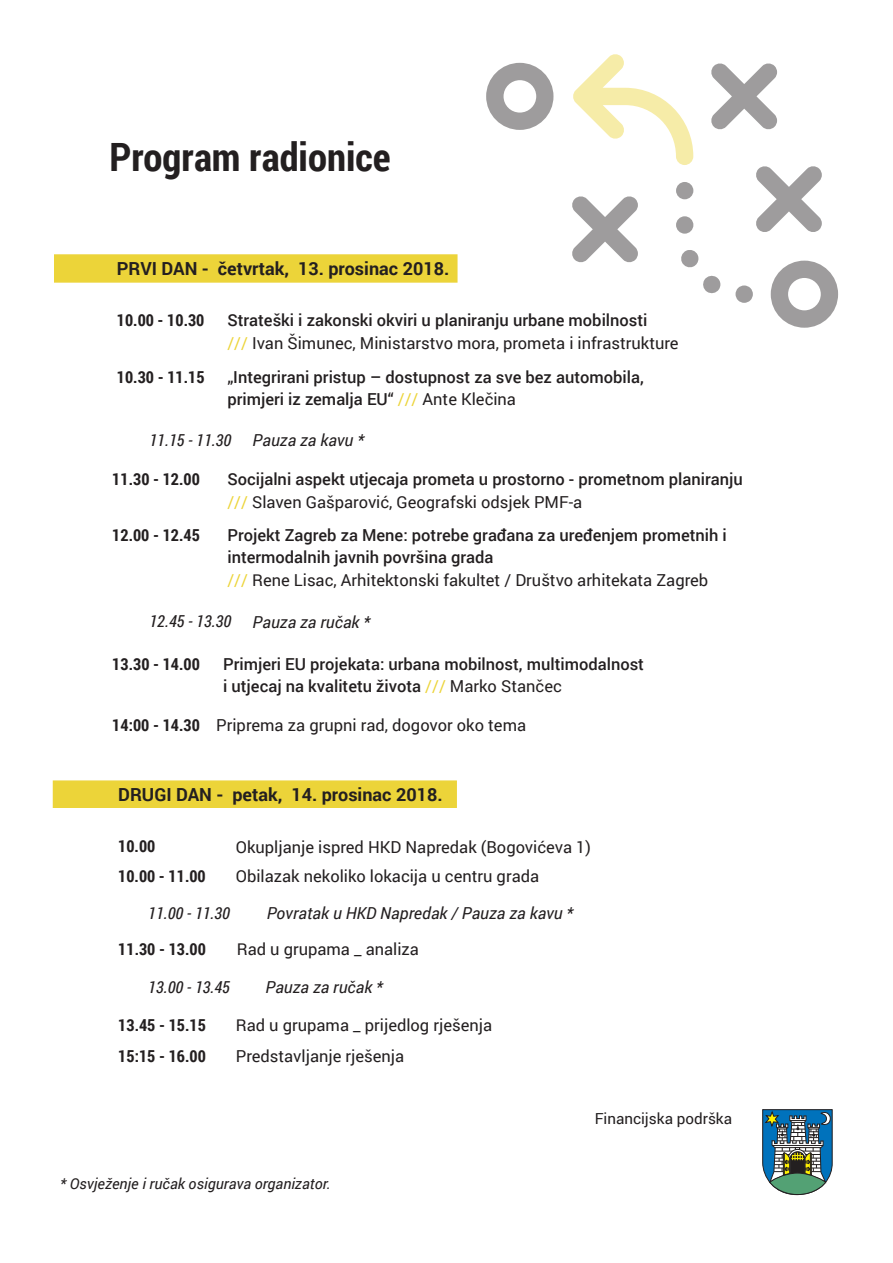
<style>
.page{position:relative;width:893px;height:1263px;background:#fff}
.page>*{position:absolute;margin:0;border:0;box-sizing:border-box;transform-origin:0 0}
.t1{font:700 39px "Roboto Condensed";color:#231f20}
.t2{font:700 18px "Roboto";color:#231f20}
.t3{font:500 16.5px/22.5px "Roboto";color:#231f20}
.t4{font:16.5px "Roboto";color:#231f20}
.t5{font:700 16.5px "Roboto Condensed";color:#231f20}
.t6{font:italic 16.5px "Roboto";color:#231f20}
.t7{font:italic 16.5px "Roboto Condensed";color:#231f20}
.t8{font:15.15px "Roboto";color:#231f20}
.t9{font:italic 15px "Roboto";color:#231f20}
.s1{font-weight:400;color:#ecd439}
.s2{font-weight:400}
</style>
<div class="page">
<div style="left:54px;top:254px;width:404px;height:29px;background:#ecd439;border:2px solid #ecd439"></div>
<div style="left:53px;top:780px;width:404px;height:28px;background:#ecd439;border:2px solid #ecd439"></div>
<svg style="left:762px;top:1109px;width:70px;height:86px"></svg>
<svg style="left:486px;top:63px;width:67px;height:67px"></svg>
<svg style="left:771px;top:261px;width:67px;height:67px"></svg>
<svg style="left:572px;top:196px;width:66px;height:67px"></svg>
<svg style="left:711px;top:63px;width:66px;height:67px"></svg>
<svg style="left:756px;top:166px;width:66px;height:66px"></svg>
<div style="left:676px;top:216px;width:17px;height:18px;background:#9e9c9d;border-radius:50%"></div>
<svg style="left:703px;top:275px;width:17px;height:19px"></svg>
<svg style="left:681px;top:250px;width:17px;height:18px"></svg>
<div style="left:676px;top:182px;width:17px;height:17px;background:#9e9c9d;border-radius:50%"></div>
<svg style="left:735px;top:285px;width:18px;height:18px"></svg>
<svg style="left:573px;top:54px;width:120px;height:111px"></svg>
<p class="t1" style="left:110px;top:130px;width:283px">Program radionice</p>
<p class="t2" style="left:117px;top:256px;width:334px">PRVI DAN - četvrtak, 13. prosinac 2018.</p>
<p class="t5" style="left:117px;top:309px;width:89px">10.00 - 10.30</p>
<p class="t3" style="left:227px;top:308px;width:453px">Strateški i zakonski okviri u planiranju urbane mobilnosti<br><span class="s1">///</span> <span class="s2">Ivan Šimunec, Ministarstvo mora, prometa i infrastrukture</span></p>
<p class="t3" style="left:227px;top:365px;width:418px">„Integrirani pristup – dostupnost za sve bez automobila, primjeri iz zemalja EU“ <span class="s1">///</span> <span class="s2">Ante Klečina</span></p>
<p class="t7" style="left:150px;top:429px;width:83px">11.15 - 11.30</p>
<p class="t6" style="left:253px;top:429px;width:113px">Pauza za kavu *</p>
<p class="t3" style="left:227px;top:467px;width:517px">Socijalni aspekt utjecaja prometa u prostorno - prometnom planiranju <span class="s1">///</span> <span class="s2">Slaven Gašparović, Geografski odsjek PMF-a</span></p>
<p class="t3" style="left:227px;top:523px;width:501px">Projekt Zagreb za Mene: potrebe građana za uređenjem prometnih i intermodalnih javnih površina grada<br><span class="s1">///</span> <span class="s2">Rene Lisac, Arhitektonski fakultet / Društvo arhitekata Zagreb</span></p>
<p class="t7" style="left:150px;top:610px;width:83px">12.45 - 13.30</p>
<p class="t6" style="left:253px;top:610px;width:119px">Pauza za ručak *</p>
<p class="t3" style="left:223px;top:652px;width:422px">Primjeri EU projekata: urbana mobilnost, multimodalnost i utjecaj na kvalitetu života <span class="s1">///</span> <span class="s2">Marko Stančec</span></p>
<p class="t4" style="left:216px;top:713px;width:311px">Priprema za grupni rad, dogovor oko tema</p>
<p class="t5" style="left:117px;top:365px;width:89px">10.30 - 11.15</p>
<p class="t5" style="left:112px;top:468px;width:89px">11.30 - 12.00</p>
<p class="t5" style="left:112px;top:523px;width:89px">12.00 - 12.45</p>
<p class="t5" style="left:112px;top:652px;width:89px">13.30 - 14.00</p>
<p class="t5" style="left:112px;top:713px;width:89px">14:00 - 14.30</p>
<p class="t2" style="left:118px;top:782px;width:326px">DRUGI DAN - petak, 14. prosinac 2018.</p>
<p class="t5" style="left:118px;top:834px;width:39px">10.00</p>
<p class="t4" style="left:236px;top:835px;width:357px">Okupljanje ispred HKD Napredak (Bogovićeva 1)</p>
<p class="t5" style="left:118px;top:864px;width:89px">10.00 - 11.00</p>
<p class="t4" style="left:236px;top:864px;width:305px">Obilazak nekoliko lokacija u centru grada</p>
<p class="t7" style="left:148px;top:902px;width:83px">11.00 - 11.30</p>
<p class="t6" style="left:267px;top:902px;width:308px">Povratak u HKD Napredak / Pauza za kavu *</p>
<p class="t5" style="left:118px;top:938px;width:89px">11.30 - 13.00</p>
<p class="t4" style="left:237px;top:938px;width:184px">Rad u grupama _ analiza</p>
<p class="t7" style="left:148px;top:975px;width:83px">13.00 - 13.45</p>
<p class="t6" style="left:265px;top:975px;width:119px">Pauza za ručak *</p>
<p class="t5" style="left:118px;top:1014px;width:89px">13.45 - 15.15</p>
<p class="t4" style="left:236px;top:1014px;width:258px">Rad u grupama _ prijedlog rješenja</p>
<p class="t5" style="left:118px;top:1044px;width:89px">15:15 - 16.00</p>
<p class="t4" style="left:236px;top:1044px;width:170px">Predstavljanje rješenja</p>
<p class="t9" style="left:60px;top:1173px;width:272px">* Osvježenje i ručak osigurava organizator.</p>
<p class="t8" style="left:595px;top:1108px;width:139px">Financijska podrška</p>
</div>
